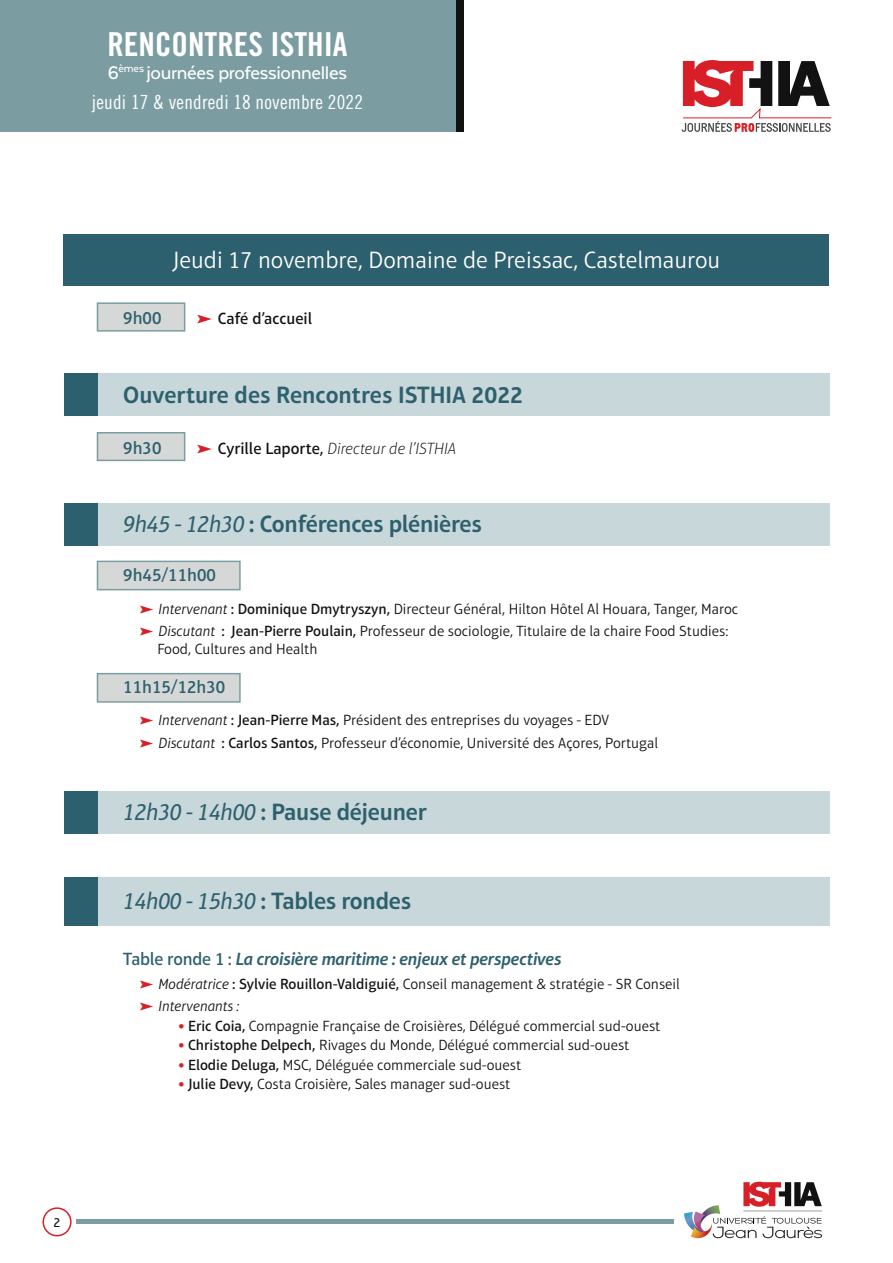
<style>
.page{position:relative;width:893px;height:1263px;background:#fff}
.page>*{position:absolute;margin:0;border:0;box-sizing:border-box;transform-origin:0 0}
.t1{font:33px "Trade Gothic LT Std Bd Cn 20";color:#fff}
.t2{font:600 24px "Aptifer Sans LT Pro";letter-spacing:-.01em;color:#2d606e}
.t3{font:300 24px "Aptifer Sans LT Pro";color:#fff}
.t4{font:500 21px "Texta Alt";letter-spacing:-.015em;color:#fff}
.t5{font:19.5px "Trade Gothic LT Std Cn 18";letter-spacing:.01em;color:#fff}
.t6{font:italic 600 18px "Aptifer Sans LT Pro";letter-spacing:-.01em;color:#2d606e}
.t7{font:500 18px "Aptifer Sans LT Pro";color:#2d606e}
.t8{font:italic 100 16.5px "Aptifer Sans LT Pro";color:#121212}
.t9{font:500 16.5px "Aptifer Sans LT Pro";color:#121212}
.t10{font:300 15px/22.5px "Aptifer Sans LT Pro";color:#121212}
.t11{font:13.5px "Aptifer Sans LT Pro";color:#121212}
.s1{font-family:"Pointers";font-weight:400;color:#d81f27}
.s2{font-family:"Pointers";font-weight:400;font-style:normal;color:#d81f27}
.s3{font-weight:500;font-style:normal}
.s4{font-weight:400;font-style:italic}
.s5{font-style:italic}
.s6{font-weight:500}
.s7{font-weight:900;color:#d81f27}
</style>
<div class="page">
<div style="left:64px;top:373px;width:35px;height:43px;background:#2d606e"></div>
<div style="left:64px;top:503px;width:35px;height:42px;background:#2d606e"></div>
<div style="left:64px;top:877px;width:35px;height:48px;background:#2d606e"></div>
<div style="left:64px;top:791px;width:35px;height:42px;background:#2d606e"></div>
<div style="left:64px;top:234px;width:765px;height:52px;background:#2d606e"></div>
<div style="left:98px;top:373px;width:731px;height:43px;background:#c8d7d9"></div>
<div style="left:98px;top:503px;width:731px;height:42px;background:#c8d7d9"></div>
<div style="left:98px;top:877px;width:731px;height:48px;background:#c8d7d9"></div>
<div style="left:98px;top:791px;width:731px;height:42px;background:#c8d7d9"></div>
<div style="left:97px;top:561px;width:144px;height:29px;background:#d5d8d7;border:2px solid #7b9da2"></div>
<div style="left:97px;top:673px;width:144px;height:30px;background:#d5d8d7;border:2px solid #7b9da2"></div>
<div style="left:97px;top:432px;width:88px;height:29px;background:#d5d8d7;border:2px solid #7b9da2"></div>
<div style="left:97px;top:302px;width:88px;height:30px;background:#d5d8d7;border:2px solid #7b9da2"></div>
<div style="left:455px;top:0;width:8px;height:132px;background:#121212"></div>
<div style="left:0;top:0;width:455px;height:132px;background:#7b9da2"></div>
<hr style="left:77px;top:1220px;width:597px;height:4px;background:#7b9da2">
<div style="left:43px;top:1207px;width:29px;height:29px;border:2px solid #d81f27;border-radius:50%"></div>
<svg style="left:684px;top:1182px;width:138px;height:56px"></svg>
<hr style="left:743px;top:1210px;width:79px;height:1px;background:#9d9f9e">
<svg style="left:681px;top:60px;width:151px;height:72px"></svg>
<h1 class="t1" style="left:107px;top:24px;width:242px">RENCONTRES ISTHIA</h1>
<h3 class="t4" style="left:108px;top:62px;width:241px">6<sup>èmes</sup> journées professionnelles</h3>
<h3 class="t5" style="left:92px;top:90px;width:273px">jeudi 17 &amp; vendredi 18 novembre 2022</h3>
<p class="t11" style="left:54px;top:1215px;width:8px">2</p>
<h2 class="t3" style="left:173px;top:246px;width:549px">Jeudi 17 novembre, Domaine de Preissac, Castelmaurou</h2>
<p class="t7" style="left:123px;top:307px;width:40px">9h00</p>
<p class="t9" style="left:198px;top:309px;width:116px"><span class="s1">d</span> Café d’accueil</p>
<h2 class="t2" style="left:123px;top:381px;width:401px">Ouverture des Rencontres ISTHIA 2022</h2>
<p class="t7" style="left:123px;top:437px;width:40px">9h30</p>
<p class="t8" style="left:198px;top:439px;width:260px"><span class="s2">d</span> <span class="s3">Cyrille Laporte,</span> Directeur de l’ISTHIA</p>
<h2 class="t2" style="left:123px;top:510px;width:360px"><span class="s4">9h45 - 12h30</span> : Conférences plénières</h2>
<p class="t7" style="left:123px;top:565px;width:94px">9h45/11h00</p>
<p class="t10" style="left:140px;top:597px;width:599px"><span class="s1">d</span> <span class="s5">Intervenant</span> <span class="s6">: Dominique Dmytryszyn,</span> Directeur Général, Hilton Hôtel Al Houara, Tanger, Maroc <span class="s1">d</span> <span class="s5">Discutant</span> <span class="s6">: Jean-Pierre Poulain,</span> Professeur de sociologie, Titulaire de la chaire Food Studies:</p>
<p class="t10" style="left:157px;top:638px;width:162px">Food, Cultures and Health</p>
<p class="t7" style="left:123px;top:676px;width:104px">11h15/12h30</p>
<p class="t10" style="left:140px;top:709px;width:519px"><span class="s1">d</span> <span class="s5">Intervenant</span> <span class="s6">: Jean-Pierre Mas,</span> Président des entreprises du voyages - EDV<br><span class="s1">d</span> <span class="s5">Discutant</span> <span class="s6">: Carlos Santos,</span> Professeur d’économie, Université des Açores, Portugal</p>
<h2 class="t2" style="left:123px;top:798px;width:305px"><span class="s4">12h30 - 14h00</span> : Pause déjeuner</h2>
<h2 class="t2" style="left:123px;top:887px;width:289px"><span class="s4">14h00 - 15h30</span> : Tables rondes</h2>
<p class="t6" style="left:123px;top:948px;width:440px"><span class="s3">Table ronde 1 :</span> La croisière maritime : enjeux et perspectives</p>
<p class="t10" style="left:140px;top:972px;width:541px"><span class="s1">d</span> <span class="s5">Modératrice</span> <span class="s6">: Sylvie Rouillon-Valdiguié,</span> Conseil management &amp; stratégie - SR Conseil <span class="s1">d</span> <span class="s5">Intervenants :</span></p>
<p class="t10" style="left:179px;top:1014px;width:483px"><span class="s7">•</span> <span class="s6">Eric Coia,</span> Compagnie Française de Croisières, Délégué commercial sud-ouest</p>
<p class="t10" style="left:179px;top:1034px;width:452px"><span class="s7">•</span> <span class="s6">Christophe Delpech,</span> Rivages du Monde, Délégué commercial sud-ouest</p>
<p class="t10" style="left:179px;top:1053px;width:344px"><span class="s7">•</span> <span class="s6">Elodie Deluga,</span> MSC, Déléguée commerciale sud-ouest</p>
<p class="t10" style="left:179px;top:1073px;width:333px"><span class="s7">•</span> <span class="s6">Julie Devy,</span> Costa Croisière, Sales manager sud-ouest</p>
</div>
